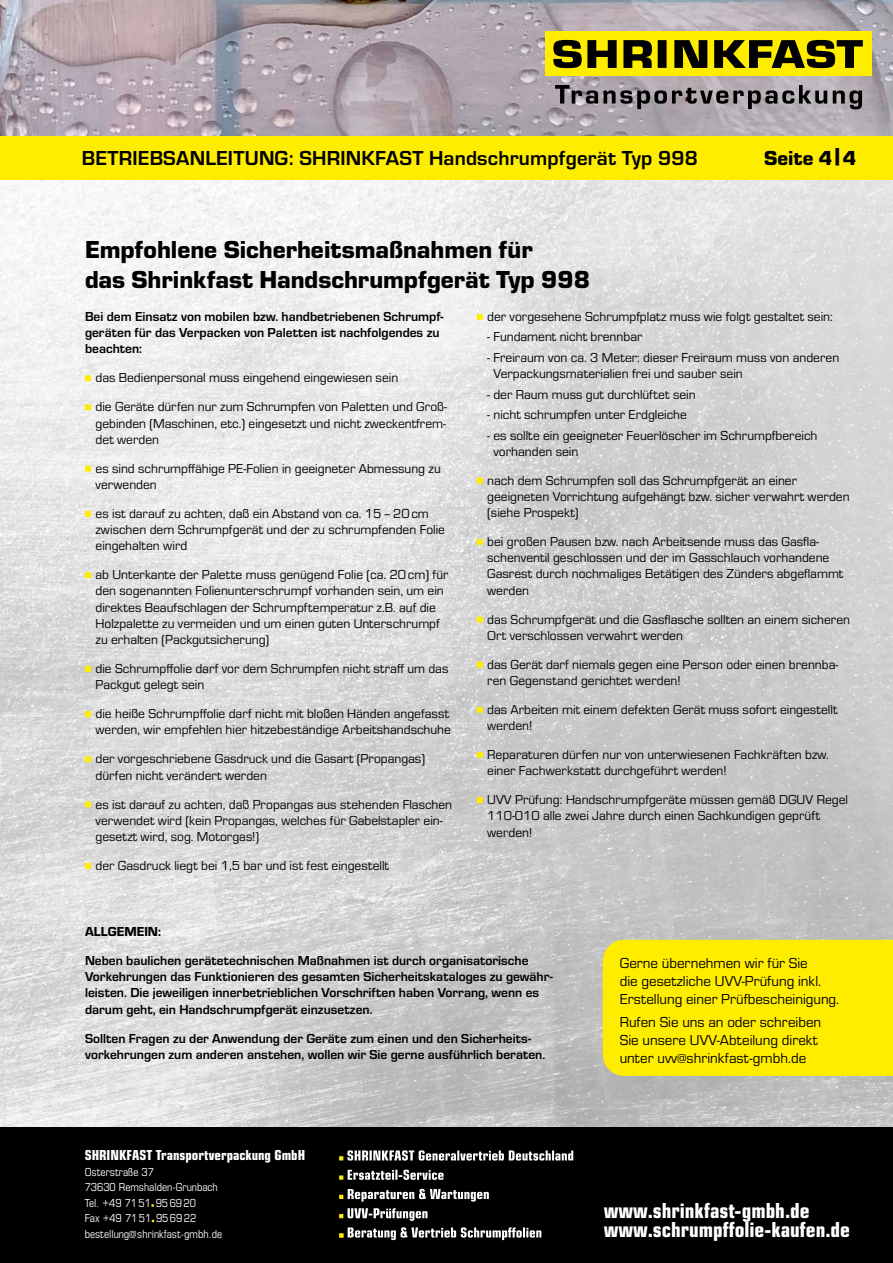
<style>
.page{position:relative;width:893px;height:1263px;background:#fff}
.page>*{position:absolute;margin:0;border:0;box-sizing:border-box;transform-origin:0 0}
.t1{font:900 25.5px/30px "Eurostile";color:#000}
.t2{font:22.5px/19.5px "Eurostile Con Hea";color:#fff}
.t3{font:700 21px "Eurostile";letter-spacing:.01em;color:#000}
.t4{font:900 21px "Eurostile";color:#000}
.t5{font:15px/18px "Eurostile";color:#000}
.t6{font:15px "Eurostile Con Hea";color:#fff}
.t7{font:13.5px/16.2px "Eurostile";color:#000}
.t8{font:700 13.5px/16.2px "Eurostile";color:#000}
.t9{font:13.5px "Eurostile Hea";color:#000}
.t10{font:12px/15.5px "Eurostile Con";color:#fff}
</style>
<div class="page">
<img style="left:0;top:180px;width:893px;height:947px">
<div style="left:0;top:1128px;width:893px;height:135px;background:#000"></div>
<hr style="left:0;top:1262px;width:893px;height:1px;background:#ffed00">
<svg style="left:339px;top:1150px;width:234px;height:10px"></svg>
<svg style="left:339px;top:1169px;width:105px;height:11px"></svg>
<svg style="left:339px;top:1189px;width:150px;height:12px"></svg>
<svg style="left:339px;top:1208px;width:88px;height:13px"></svg>
<svg style="left:339px;top:1227px;width:202px;height:13px"></svg>
<svg style="left:0;top:0;width:893px;height:136px;background:#b0a5ac"></svg>
<svg style="left:555px;top:85px;width:307px;height:24px;background:#807a7f"></svg>
<div style="left:545px;top:32px;width:327px;height:44px;background:#ffed00"></div>
<svg style="left:553px;top:40px;width:310px;height:28px"></svg>
<svg style="left:85px;top:375px;width:6px;height:6px"></svg>
<svg style="left:85px;top:404px;width:6px;height:6px"></svg>
<svg style="left:85px;top:466px;width:6px;height:6px"></svg>
<svg style="left:85px;top:511px;width:6px;height:6px"></svg>
<svg style="left:85px;top:572px;width:6px;height:6px"></svg>
<svg style="left:85px;top:666px;width:6px;height:6px"></svg>
<svg style="left:85px;top:711px;width:6px;height:6px"></svg>
<svg style="left:85px;top:756px;width:6px;height:6px"></svg>
<svg style="left:85px;top:801px;width:6px;height:6px"></svg>
<svg style="left:85px;top:863px;width:6px;height:6px"></svg>
<svg style="left:477px;top:314px;width:6px;height:6px"></svg>
<svg style="left:477px;top:478px;width:6px;height:6px"></svg>
<svg style="left:477px;top:539px;width:6px;height:6px"></svg>
<svg style="left:477px;top:616px;width:6px;height:6px"></svg>
<svg style="left:477px;top:662px;width:6px;height:6px"></svg>
<svg style="left:477px;top:707px;width:6px;height:6px"></svg>
<svg style="left:477px;top:752px;width:6px;height:6px"></svg>
<svg style="left:477px;top:797px;width:6px;height:6px"></svg>
<div style="left:0;top:136px;width:893px;height:44px;background:#ffed00"></div>
<div style="left:603px;top:940px;width:290px;height:136px;background:#ffed00"></div>
<h3 class="t3" style="left:82px;top:143px;width:618px">BETRIEBSANLEITUNG: SHRINKFAST Handschrumpfgerät Typ 998</h3>
<h3 class="t4" style="left:764px;top:143px;width:93px">Seite 4|4</h3>
<h1 class="t1" style="left:85px;top:233px;width:506px">Empfohlene Sicherheitsmaßnahmen für<br>das Shrinkfast Handschrumpfgerät Typ 998</h1>
<p class="t8" style="left:85px;top:307px;width:360px">Bei dem Einsatz von mobilen bzw. handbetriebenen Schrumpf&shy;geräten für das Verpacken von Paletten ist nachfolgendes zu beachten:</p>
<p class="t7" style="left:96px;top:363px;width:353px;line-height:29px">das Bedienpersonal muss eingehend eingewiesen sein<br>die Geräte dürfen nur zum Schrumpfen von Paletten und Groß-</p>
<p class="t7" style="left:96px;top:414px;width:352px">gebinden (Maschinen, etc.) eingesetzt und nicht zweckentfrem&shy;det werden</p>
<p class="t7" style="left:96px;top:459px;width:347px">es sind schrumpffähige PE-Folien in geeigneter Abmessung zu verwenden</p>
<p class="t7" style="left:96px;top:505px;width:351px">es ist darauf zu achten, daß ein Abstand von ca. 15–20cm zwischen dem Schrumpfgerät und der zu schrumpfenden Folie eingehalten wird</p>
<p class="t7" style="left:96px;top:566px;width:354px">ab Unterkante der Palette muss genügend Folie (ca. 20cm) für den sogenannten Folienunterschrumpf vorhanden sein, um ein direktes Beaufschlagen der Schrumpftemperatur z.B. auf die Holzpalette zu vermeiden und um einen guten Unterschrumpf zu erhalten (Packgutsicherung)</p>
<p class="t7" style="left:96px;top:660px;width:354px">die Schrumpffolie darf vor dem Schrumpfen nicht straff um das<br>Packgut gelegt sein</p>
<p class="t7" style="left:96px;top:705px;width:357px">die heiße Schrumpffolie darf nicht mit bloßen Händen angefasst werden, wir empfehlen hier hitzebeständige Arbeitshandschuhe</p>
<p class="t7" style="left:96px;top:750px;width:331px">der vorgeschriebene Gasdruck und die Gasart (Propangas) dürfen nicht verändert werden</p>
<p class="t7" style="left:96px;top:795px;width:358px">es ist darauf zu achten, daß Propangas aus stehenden Flaschen verwendet wird (kein Propangas, welches für Gabelstapler ein&shy;gesetzt wird, sog. Motorgas!)</p>
<p class="t7" style="left:96px;top:857px;width:295px">der Gasdruck liegt bei 1,5 bar und ist fest eingestellt</p>
<p class="t7" style="left:487px;top:308px;width:347px">der vorgesehene Schrumpfplatz muss wie folgt gestaltet sein:</p>
<p class="t7" style="left:487px;top:328px;width:157px">- Fundament nicht brennbar</p>
<p class="t7" style="left:493px;top:349px;width:347px;text-indent:-6px">- Freiraum von ca. 3 Meter: dieser Freiraum muss von anderen<br>Verpackungsmaterialien frei und sauber sein</p>
<p class="t7" style="left:487px;top:385px;width:210px">- der Raum muss gut durchlüftet sein</p>
<p class="t7" style="left:487px;top:406px;width:201px">- nicht schrumpfen unter Erdgleiche</p>
<p class="t7" style="left:493px;top:426px;width:326px;text-indent:-6px">- es sollte ein geeigneter Feuerlöscher im Schrumpfbereich vorhanden sein</p>
<p class="t7" style="left:487px;top:471px;width:364px">nach dem Schrumpfen soll das Schrumpfgerät an einer geeigneten Vorrichtung aufgehängt bzw. sicher verwahrt werden (siehe Prospekt)</p>
<p class="t7" style="left:487px;top:533px;width:358px">bei großen Pausen bzw. nach Arbeitsende muss das Gasfla&shy;schenventil geschlossen und der im Gasschlauch vorhandene Gasrest durch nochmaliges Betätigen des Zünders abgeflammt werden</p>
<p class="t7" style="left:487px;top:610px;width:364px">das Schrumpfgerät und die Gasflasche sollten an einem sicheren<br>Ort verschlossen verwahrt werden</p>
<p class="t7" style="left:487px;top:655px;width:353px">das Gerät darf niemals gegen eine Person oder einen brennba&shy;ren Gegenstand gerichtet werden!</p>
<p class="t7" style="left:487px;top:701px;width:352px">das Arbeiten mit einem defekten Gerät muss sofort eingestellt werden!</p>
<p class="t7" style="left:487px;top:746px;width:343px">Reparaturen dürfen nur von unterwiesenen Fachkräften bzw. einer Fachwerkstatt durchgeführt werden!</p>
<p class="t7" style="left:487px;top:791px;width:362px">UVV Prüfung: Handschrumpfgeräte müssen gemäß DGUV Regel<br>110-010 alle zwei Jahre durch einen Sachkundigen geprüft werden!</p>
<p class="t9" style="left:85px;top:922px;width:77px">ALLGEMEIN:</p>
<p class="t8" style="left:85px;top:951px;width:469px">Neben baulichen gerätetechnischen Maßnahmen ist durch organisatorische Vorkehrungen das Funktionieren des gesamten Sicherheitskataloges zu gewähr&shy;leisten. Die jeweiligen innerbetrieblichen Vorschriften haben Vorrang, wenn es darum geht, ein Handschrumpfgerät einzusetzen.</p>
<p class="t8" style="left:85px;top:1029px;width:462px">Sollten Fragen zu der Anwendung der Geräte zum einen und den Sicherheits&shy;vorkehrungen zum anderen anstehen, wollen wir Sie gerne ausführlich beraten.</p>
<p class="t6" style="left:85px;top:1144px;width:222px">SHRINKFAST Transportverpackung GmbH</p>
<p class="t10" style="left:85px;top:1163px;width:139px">Osterstraße 37<br>73630 Remshalden-Grunbach<br>Tel. +49 7151 956920<br>Fax +49 7151 956922 bestellung@shrinkfast-gmbh.de</p>
<p class="t5" style="left:620px;top:954px;width:221px">Gerne übernehmen wir für Sie<br>die gesetzliche UVV-Prüfung inkl.<br>Erstellung einer Prüfbescheinigung.</p>
<p class="t5" style="left:620px;top:1012px;width:203px">Rufen Sie uns an oder schreiben<br>Sie unsere UVV-Abteilung direkt unter uvv@shrinkfast-gmbh.de</p>
<h2 class="t2" style="left:604px;top:1199px;width:248px">www.shrinkfast-gmbh.de www.schrumpffolie-kaufen.de</h2>
</div>
